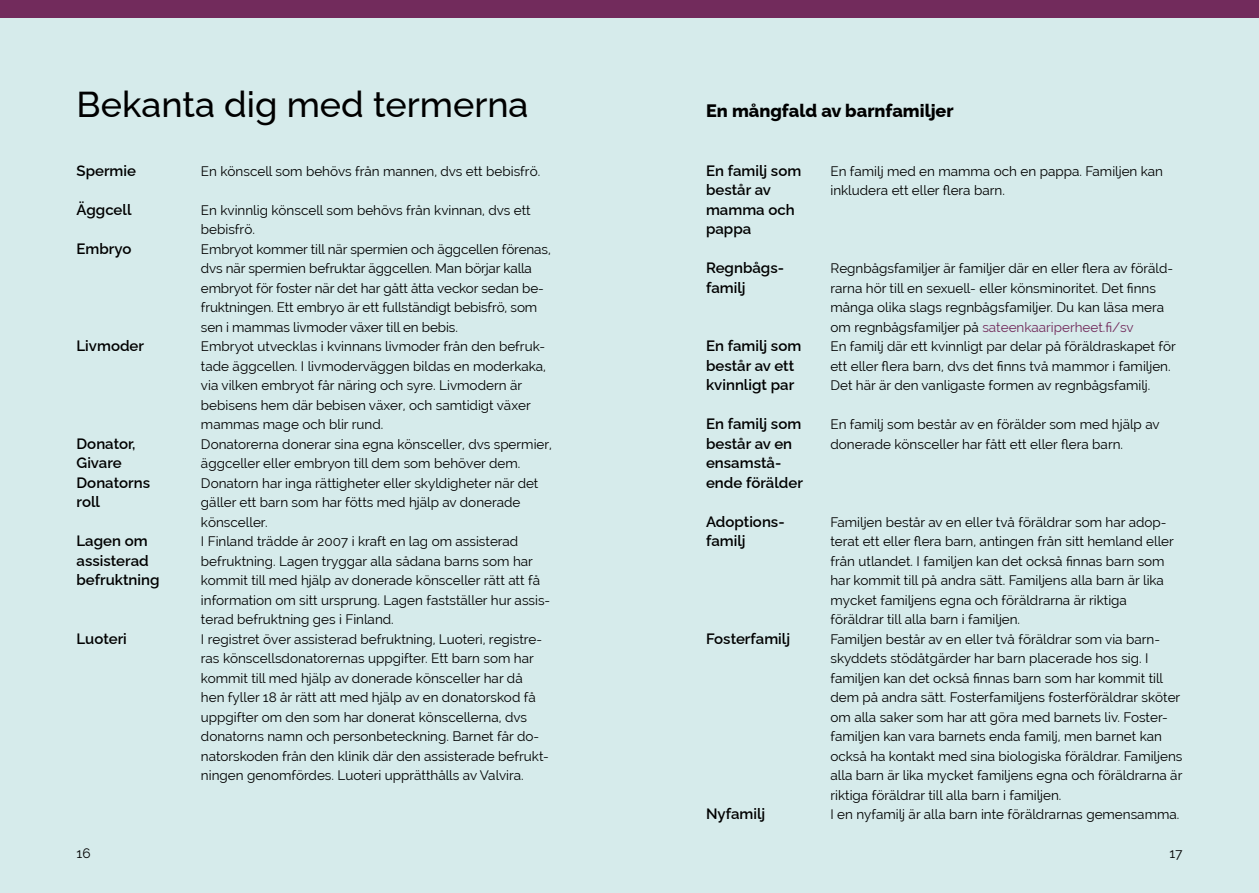
<style>
.page{position:relative;width:1259px;height:893px;background:#d6ebeb}
.page>*{position:absolute;margin:0;border:0;box-sizing:border-box;transform-origin:0 0}
.t1{font:500 36px "Raleway";color:#000}
.t2{font:800 18px "Raleway";color:#000}
.t3{font:600 15px/19.5px "Raleway";color:#000}
.t4{font:13.5px/19.5px "Raleway";color:#000}
.s1{color:#722b5c}
</style>
<div class="page">
<div style="left:0;top:0;width:1259px;height:18px;background:#722b5c"></div>
<h2 class="t1" style="left:77px;top:76px;width:453px">Bekanta dig med termerna</h2>
<h4 class="t3" style="left:77px;top:159px;width:61px">Spermie</h4>
<h4 class="t3" style="left:77px;top:198px;width:57px">Äggcell</h4>
<h4 class="t3" style="left:77px;top:237px;width:56px">Embryo</h4>
<p class="t4" style="left:201px;top:161px;width:341px">En könscell som behövs från mannen, dvs ett bebisfrö.</p>
<p class="t4" style="left:201px;top:200px;width:331px">En kvinnlig könscell som behövs från kvinnan, dvs ett bebisfrö.</p>
<p class="t4" style="left:201px;top:239px;width:351px">Embryot kommer till när spermien och äggcellen förenas, dvs när spermien befruktar äggcellen. Man börjar kalla embryot för foster när det har gått åtta veckor sedan be&shy;fruktningen. Ett embryo är ett fullständigt bebisfrö, som sen i mammas livmoder växer till en bebis.</p>
<p class="t4" style="left:201px;top:336px;width:347px">Embryot utvecklas i kvinnans livmoder från den befruk&shy;tade äggcellen. I livmoderväggen bildas en moderkaka, via vilken embryot får näring och syre. Livmodern är bebisens hem där bebisen växer, och samtidigt växer mammas mage och blir rund.</p>
<p class="t4" style="left:201px;top:434px;width:352px">Donatorerna donerar sina egna könsceller, dvs spermier, äggceller eller embryon till dem som behöver dem.</p>
<p class="t4" style="left:201px;top:473px;width:339px">Donatorn har inga rättigheter eller skyldigheter när det gäller ett barn som har fötts med hjälp av donerade könsceller.</p>
<p class="t4" style="left:201px;top:531px;width:351px">I Finland trädde år 2007 i kraft en lag om assisterad befruktning. Lagen tryggar alla sådana barns som har kommit till med hjälp av donerade könsceller rätt att få information om sitt ursprung. Lagen fastställer hur assis&shy;terad befruktning ges i Finland.</p>
<p class="t4" style="left:201px;top:629px;width:349px">I registret över assisterad befruktning, Luoteri, registre&shy;ras könscellsdonatorernas uppgifter. Ett barn som har kommit till med hjälp av donerade könsceller har då hen fyller 18 år rätt att med hjälp av en donatorskod få uppgifter om den som har donerat könscellerna, dvs donatorns namn och personbeteckning. Barnet får do&shy;natorskoden från den klinik där den assisterade befrukt&shy;ningen genomfördes. Luoteri upprätthålls av Valvira.</p>
<h4 class="t3" style="left:77px;top:334px;width:69px">Livmoder</h4>
<h4 class="t3" style="left:77px;top:432px;width:60px">Donator,<br>Givare</h4>
<h4 class="t3" style="left:77px;top:471px;width:75px">Donatorns roll</h4>
<h4 class="t3" style="left:77px;top:529px;width:85px">Lagen om assisterad befruktning</h4>
<h4 class="t3" style="left:77px;top:627px;width:52px">Luoteri</h4>
<h3 class="t2" style="left:706px;top:96px;width:249px">En mångfald av barnfamiljer</h3>
<h4 class="t3" style="left:706px;top:159px;width:97px">En familj som består av mamma och pappa</h4>
<h4 class="t3" style="left:706px;top:256px;width:79px">Regnbågs&shy;familj</h4>
<h4 class="t3" style="left:706px;top:334px;width:97px">En familj som består av ett kvinnligt par</h4>
<h4 class="t3" style="left:706px;top:412px;width:98px">En familj som består av en ensamstå&shy;ende förälder</h4>
<h4 class="t3" style="left:706px;top:510px;width:80px">Adoptions&shy;familj</h4>
<h4 class="t3" style="left:706px;top:627px;width:86px">Fosterfamilj</h4>
<h4 class="t3" style="left:706px;top:802px;width:61px">Nyfamilj</h4>
<p class="t4" style="left:830px;top:161px;width:334px">En familj med en mamma och en pappa. Familjen kan inkludera ett eller flera barn.</p>
<p class="t4" style="left:830px;top:258px;width:344px">Regnbågsfamiljer är familjer där en eller flera av föräld&shy;rarna hör till en sexuell- eller könsminoritet. Det finns många olika slags regnbågsfamiljer. Du kan läsa mera om regnbågsfamiljer på <span class="s1">sateenkaariperheet.fi/sv</span></p>
<p class="t4" style="left:830px;top:336px;width:347px">En familj där ett kvinnligt par delar på föräldraskapet för ett eller flera barn, dvs det finns två mammor i familjen.<br>Det här är den vanligaste formen av regnbågsfamilj.</p>
<p class="t4" style="left:830px;top:414px;width:331px">En familj som består av en förälder som med hjälp av donerade könsceller har fått ett eller flera barn.</p>
<p class="t4" style="left:830px;top:512px;width:345px">Familjen består av en eller två föräldrar som har adop&shy;terat ett eller flera barn, antingen från sitt hemland eller från utlandet. I familjen kan det också finnas barn som har kommit till på andra sätt. Familjens alla barn är lika mycket familjens egna och föräldrarna är riktiga</p>
<p class="t4" style="left:830px;top:609px;width:191px">föräldrar till alla barn i familjen.</p>
<p class="t4" style="left:830px;top:629px;width:353px">Familjen består av en eller två föräldrar som via barn&shy;skyddets stödåtgärder har barn placerade hos sig. I familjen kan det också finnas barn som har kommit till dem på andra sätt. Fosterfamiljens fosterföräldrar sköter om alla saker som har att göra med barnets liv. Foster&shy;familjen kan vara barnets enda familj, men barnet kan också ha kontakt med sina biologiska föräldrar. Familjens alla barn är lika mycket familjens egna och föräldrarna är riktiga föräldrar till alla barn i familjen.</p>
<p class="t4" style="left:830px;top:804px;width:350px">I en nyfamilj är alla barn inte föräldrarnas gemensamma.</p>
<p class="t4" style="left:77px;top:843px;width:15px">16</p>
<p class="t4" style="left:1169px;top:843px;width:15px">17</p>
</div>
